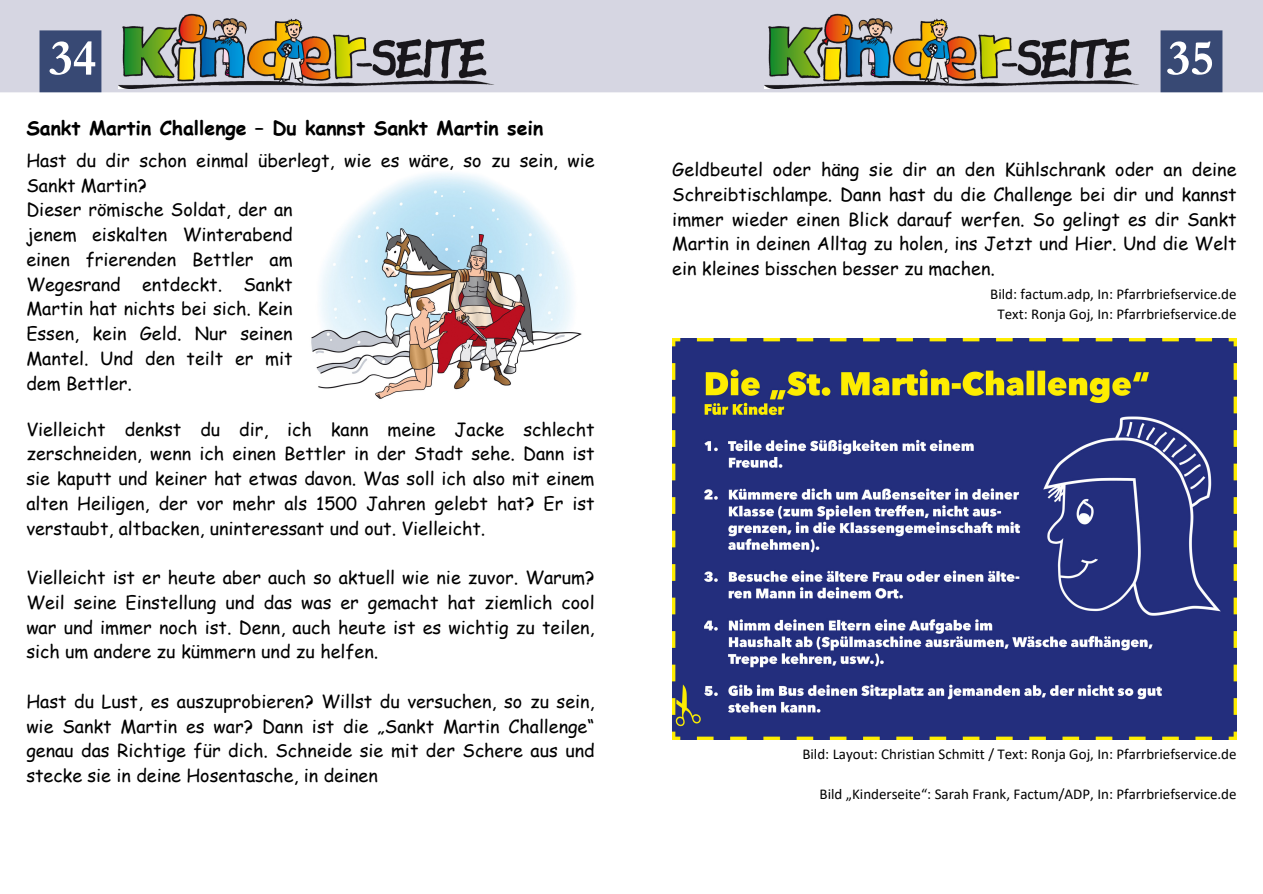
<style>
.page{position:relative;width:1263px;height:894px;background:#fff}
.page>*{position:absolute;margin:0;border:0;box-sizing:border-box;transform-origin:0 0}
.t1{font:700 50.85px "Garamond";color:#fff}
.t2{font:700 19.5px "Comic Sans MS";color:#000}
.t3{font:18px/24.8px "Comic Sans MS";color:#000;text-align:justify}
.t4{font:15px "Calibri";color:#000}
</style>
<div class="page">
<img style="left:0;top:0;width:1263px;height:740px">
<img style="left:293px;top:126px;width:316px;height:321px">
<img style="left:672px;top:338px;width:565px;height:401px">
<img style="left:119px;top:11px;width:380px;height:78px">
<img style="left:764px;top:11px;width:380px;height:78px">
<p class="t1" style="left:49px;top:30px;width:49px">34</p>
<p class="t1" style="left:1166px;top:30px;width:49px">35</p>
<p class="t2" style="left:26px;top:114px;width:518px">Sankt Martin Challenge – Du kannst Sankt Martin sein</p>
<p class="t3" style="left:26px;top:147px;width:570px">Hast du dir schon einmal überlegt, wie es wäre, so zu sein, wie<br>Sankt Martin?</p>
<p class="t3" style="left:26px;top:196px;width:268px">Dieser römische Soldat, der an jenem eiskalten Winterabend einen frierenden Bettler am Wegesrand entdeckt. Sankt Martin hat nichts bei sich. Kein Essen, kein Geld. Nur seinen Mantel. Und den teilt er mit dem Bettler.</p>
<p class="t3" style="left:26px;top:416px;width:570px">Vielleicht denkst du dir, ich kann meine Jacke schlecht zerschneiden, wenn ich einen Bettler in der Stadt sehe. Dann ist sie kaputt und keiner hat etwas davon. Was soll ich also mit einem alten Heiligen, der vor mehr als 1500 Jahren gelebt hat? Er ist verstaubt, altbacken, uninteressant und out. Vielleicht.</p>
<p class="t3" style="left:26px;top:564px;width:570px">Vielleicht ist er heute aber auch so aktuell wie nie zuvor. Warum?<br>Weil seine Einstellung und das was er gemacht hat ziemlich cool war und immer noch ist. Denn, auch heute ist es wichtig zu teilen, sich um andere zu kümmern und zu helfen.</p>
<p class="t3" style="left:26px;top:688px;width:570px">Hast du Lust, es auszuprobieren? Willst du versuchen, so zu sein, wie Sankt Martin es war? Dann ist die „Sankt Martin Challenge“ genau das Richtige für dich. Schneide sie mit der Schere aus und stecke sie in deine Hosentasche, in deinen</p>
<p class="t3" style="left:672px;top:156px;width:566px">Geldbeutel oder häng sie dir an den Kühlschrank oder an deine Schreibtischlampe. Dann hast du die Challenge bei dir und kannst immer wieder einen Blick darauf werfen. So gelingt es dir Sankt Martin in deinen Alltag zu holen, ins Jetzt und Hier. Und die Welt ein kleines bisschen besser zu machen.</p>
<p class="t4" style="left:990px;top:287px;width:248px">Bild: factum.adp, In: Pfarrbriefservice.de</p>
<p class="t4" style="left:997px;top:308px;width:241px">Text: Ronja Goj, In: Pfarrbriefservice.de</p>
<p class="t4" style="left:802px;top:747px;width:436px">Bild: Layout: Christian Schmitt / Text: Ronja Goj, In: Pfarrbriefservice.de</p>
<p class="t4" style="left:819px;top:787px;width:419px">Bild „Kinderseite“: Sarah Frank, Factum/ADP, In: Pfarrbriefservice.de</p>
</div>
